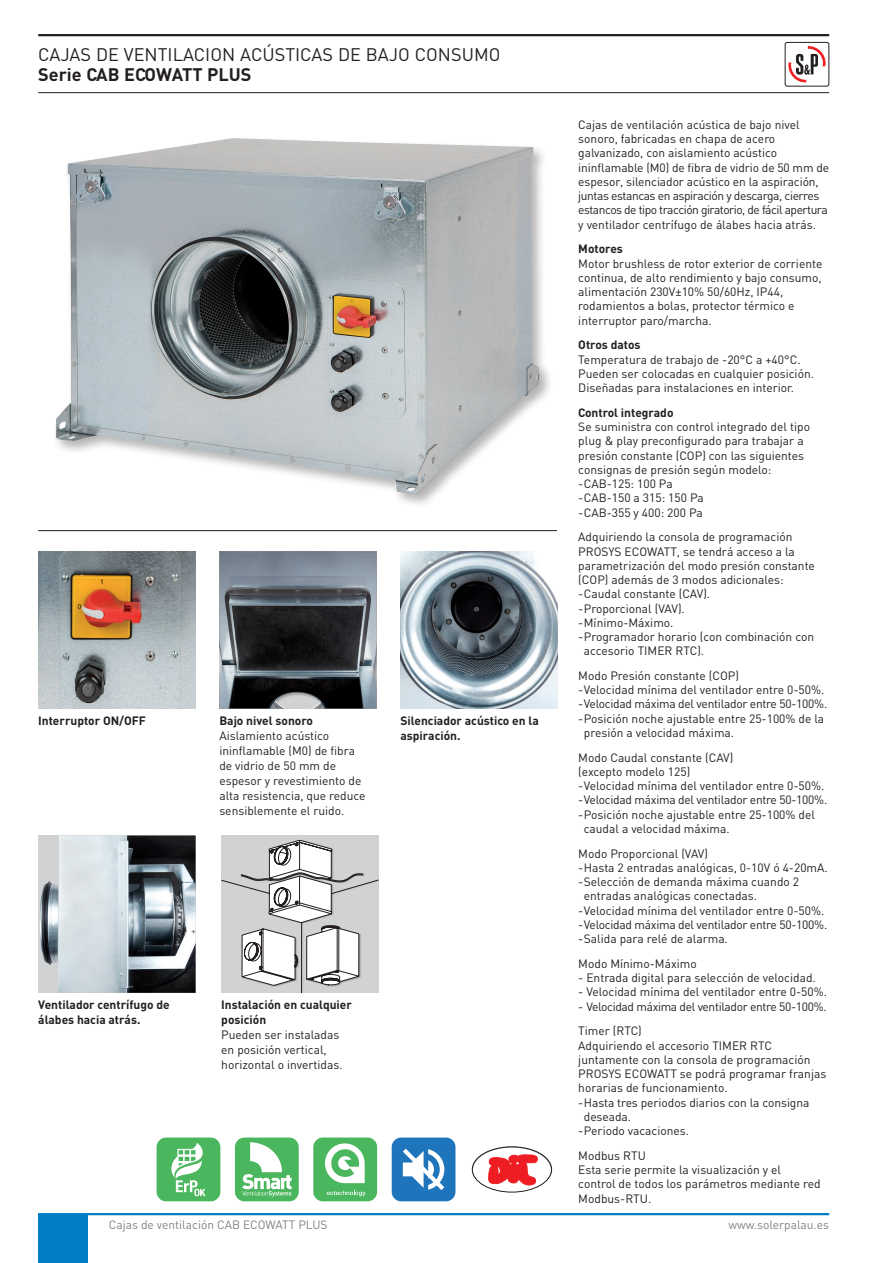
<style>
.page{position:relative;width:893px;height:1263px;background:#fff}
.page>*{position:absolute;margin:0;border:0;box-sizing:border-box;transform-origin:0 0}
.t1{font:18px "DIN";color:#231f20}
.t2{font:700 18px "DIN";color:#231f20}
.t3{font:12px/14.2px "DIN";color:#231f20}
.t4{font:700 12px/15px "DIN";color:#231f20}
.t5{font:12px "DIN";letter-spacing:-.02em;color:#231f20}
.t6{font:12px/24.8px "DIN";letter-spacing:-.03em;color:#231f20}
.t7{font:12px "DIN";color:#808285}
</style>
<div class="page">
<hr style="left:38px;top:1213px;width:791px;height:2px;background:#007ec5">
<div style="left:38px;top:1214px;width:49px;height:49px;background:#007ec5"></div>
<hr style="left:38px;top:34px;width:791px;height:2px;background:#231f20">
<hr style="left:38px;top:92px;width:791px;height:1px;background:#231f20">
<svg style="left:788px;top:47px;width:38px;height:36px"></svg>
<div style="left:785px;top:42px;width:44px;height:44px;border:1px solid #231f20;border-radius:2px"></div>
<img style="left:38px;top:551px;width:158px;height:157px">
<div style="left:219px;top:551px;width:158px;height:157px;background:#231f20;opacity:.33"></div>
<img style="left:219px;top:551px;width:67px;height:157px">
<img style="left:40px;top:835px;width:156px;height:158px">
<img style="left:400px;top:551px;width:158px;height:157px">
<hr style="left:38px;top:530px;width:519px;height:1px;background:#231f20">
<svg style="left:221px;top:835px;width:158px;height:158px"></svg>
<div style="left:53px;top:135px;width:501px;height:374px;background:#231f20;opacity:.33"></div>
<img style="left:56px;top:138px;width:483px;height:357px">
<div style="left:392px;top:1137px;width:63px;height:64px;background:#1f75bc;border-radius:9px"></div>
<svg style="left:403px;top:1149px;width:41px;height:41px"></svg>
<div style="left:313px;top:1137px;width:64px;height:64px;background:#4ab65d;border-radius:9px"></div>
<svg style="left:325px;top:1143px;width:40px;height:40px"></svg>
<svg style="left:327px;top:1190px;width:38px;height:6px"></svg>
<div style="left:235px;top:1137px;width:64px;height:64px;background:#4ab65d;border-radius:9px"></div>
<svg style="left:242px;top:1142px;width:50px;height:55px"></svg>
<div style="left:157px;top:1137px;width:63px;height:64px;background:#4ab65d;border-radius:9px"></div>
<svg style="left:171px;top:1143px;width:34px;height:53px"></svg>
<svg style="left:472px;top:1147px;width:79px;height:45px"></svg>
<div style="left:472px;top:1146px;width:80px;height:46px;border:1px solid #231f20;border-radius:50%"></div>
<h1 class="t1" style="left:38px;top:43px;width:464px">CAJAS DE VENTILACION ACÚSTICAS DE BAJO CONSUMO</h1>
<h1 class="t2" style="left:38px;top:62px;width:215px">Serie CAB ECOWATT PLUS</h1>
<p class="t4" style="left:38px;top:713px;width:109px">Interruptor ON/OFF</p>
<p class="t4" style="left:400px;top:712px;width:140px">Silenciador acústico en la aspiración.</p>
<p class="t4" style="left:219px;top:713px;width:95px">Bajo nivel sonoro</p>
<p class="t3" style="left:219px;top:728px;width:148px;line-height:15px">Aislamiento acústico ininflamable (M0) de fibra de vidrio de 50 mm de espesor y revestimiento de alta resistencia, que reduce sensiblemente el ruido.</p>
<p class="t4" style="left:38px;top:997px;width:133px">Ventilador centrífugo de álabes hacia atrás.</p>
<p class="t4" style="left:221px;top:997px;width:132px">Instalación en cualquier posición</p>
<p class="t3" style="left:221px;top:1027px;width:123px;line-height:15px">Pueden ser instaladas en posición vertical, horizontal o invertidas.</p>
<p class="t7" style="left:109px;top:1217px;width:220px">Cajas de ventilación CAB ECOWATT PLUS</p>
<p class="t3" style="left:578px;top:117px;width:252px">Cajas de ventilación acústica de bajo nivel sonoro, fabricadas en chapa de acero galvanizado, con aislamiento acústico ininflamable (M0) de fibra de vidrio de 50 mm de espesor, silenciador acústico en la aspiración, juntas estancas en aspiración y descarga, cierres estancos de tipo tracción giratorio, de fácil apertura y ventilador centrífugo de álabes hacia atrás.</p>
<p class="t4" style="left:578px;top:241px;width:46px">Motores</p>
<p class="t3" style="left:578px;top:256px;width:246px">Motor brushless de rotor exterior de corriente continua, de alto rendimiento y bajo consumo, alimentación 230V±10% 50/60Hz, IP44, rodamientos a bolas, protector térmico e interruptor paro/marcha.</p>
<p class="t4" style="left:578px;top:337px;width:64px">Otros datos</p>
<p class="t3" style="left:578px;top:352px;width:237px">Temperatura de trabajo de -20°C a +40°C.<br>Pueden ser colocadas en cualquier posición.<br>Diseñadas para instalaciones en interior.</p>
<p class="t4" style="left:578px;top:404px;width:97px">Control integrado</p>
<p class="t3" style="left:578px;top:419px;width:233px">Se suministra con control integrado del tipo plug &amp; play preconfigurado para trabajar a presión constante (COP) con las siguientes consignas de presión según modelo: -CAB-125: 100 Pa<br>-CAB-150 a 315: 150 Pa<br>-CAB-355 y 400: 200 Pa</p>
<p class="t3" style="left:578px;top:530px;width:216px">Adquiriendo la consola de programación</p>
<p class="t3" style="left:578px;top:544px;width:218px">PROSYS ECOWATT, se tendrá acceso a la</p>
<p class="t3" style="left:578px;top:558px;width:238px">parametrización del modo presión constante</p>
<p class="t3" style="left:578px;top:572px;width:207px">(COP) además de 3 modos adicionales:</p>
<p class="t3" style="left:578px;top:587px;width:133px">-Caudal constante (CAV).</p>
<p class="t3" style="left:578px;top:601px;width:108px">-Proporcional (VAV).</p>
<p class="t3" style="left:578px;top:615px;width:97px">-Mínimo-Máximo.</p>
<p class="t3" style="left:578px;top:629px;width:237px">-Programador horario (con combinación con</p>
<p class="t3" style="left:584px;top:643px;width:122px">accesorio TIMER RTC).</p>
<p class="t3" style="left:578px;top:668px;width:162px">Modo Presión constante (COP)</p>
<p class="t3" style="left:578px;top:682px;width:248px">-Velocidad mínima del ventilador entre 0-50%.</p>
<p class="t5" style="left:578px;top:697px;width:250px">-Velocidad máxima del ventilador entre 50-100%.</p>
<p class="t3" style="left:578px;top:711px;width:247px">-Posición noche ajustable entre 25-100% de la</p>
<p class="t3" style="left:584px;top:725px;width:152px">presión a velocidad máxima.</p>
<p class="t3" style="left:578px;top:750px;width:157px">Modo Caudal constante (CAV)</p>
<p class="t3" style="left:578px;top:764px;width:113px">(excepto modelo 125)</p>
<p class="t3" style="left:578px;top:778px;width:248px">-Velocidad mínima del ventilador entre 0-50%.</p>
<p class="t5" style="left:578px;top:793px;width:250px">-Velocidad máxima del ventilador entre 50-100%.</p>
<p class="t3" style="left:578px;top:807px;width:238px">-Posición noche ajustable entre 25-100% del</p>
<p class="t3" style="left:584px;top:821px;width:147px">caudal a velocidad máxima.</p>
<p class="t3" style="left:578px;top:846px;width:131px">Modo Proporcional (VAV)</p>
<p class="t3" style="left:578px;top:860px;width:251px">-Hasta 2 entradas analógicas, 0-10V ó 4-20mA.</p>
<p class="t3" style="left:578px;top:874px;width:222px">-Selección de demanda máxima cuando 2</p>
<p class="t3" style="left:584px;top:889px;width:175px">entradas analógicas conectadas.</p>
<p class="t3" style="left:578px;top:903px;width:248px">-Velocidad mínima del ventilador entre 0-50%.</p>
<p class="t5" style="left:578px;top:917px;width:250px">-Velocidad máxima del ventilador entre 50-100%.</p>
<p class="t3" style="left:578px;top:931px;width:151px">-Salida para relé de alarma.</p>
<p class="t3" style="left:578px;top:956px;width:120px">Modo Mínimo-Máximo</p>
<p class="t3" style="left:578px;top:970px;width:239px">- Entrada digital para selección de velocidad.</p>
<p class="t3" style="left:578px;top:985px;width:250px">- Velocidad mínima del ventilador entre 0-50%.</p>
<p class="t6" style="left:578px;top:994px;width:250px">- Velocidad máxima del ventilador entre 50-100%.<br>Timer (RTC)</p>
<p class="t3" style="left:578px;top:1038px;width:195px">Adquiriendo el accesorio TIMER RTC</p>
<p class="t3" style="left:578px;top:1052px;width:234px">juntamente con la consola de programación</p>
<p class="t3" style="left:578px;top:1066px;width:249px">PROSYS ECOWATT se podrá programar franjas</p>
<p class="t3" style="left:578px;top:1081px;width:151px">horarias de funcionamiento.</p>
<p class="t3" style="left:578px;top:1095px;width:233px">-Hasta tres periodos diarios con la consigna</p>
<p class="t3" style="left:584px;top:1109px;width:49px">deseada.</p>
<p class="t3" style="left:578px;top:1123px;width:112px">-Periodo vacaciones.</p>
<p class="t3" style="left:578px;top:1148px;width:244px">Modbus RTU<br>Esta serie permite la visualización y el control de todos los parámetros mediante red<br>Modbus-RTU.</p>
<p class="t7" style="left:728px;top:1217px;width:102px">www.solerpalau.es</p>
</div>
